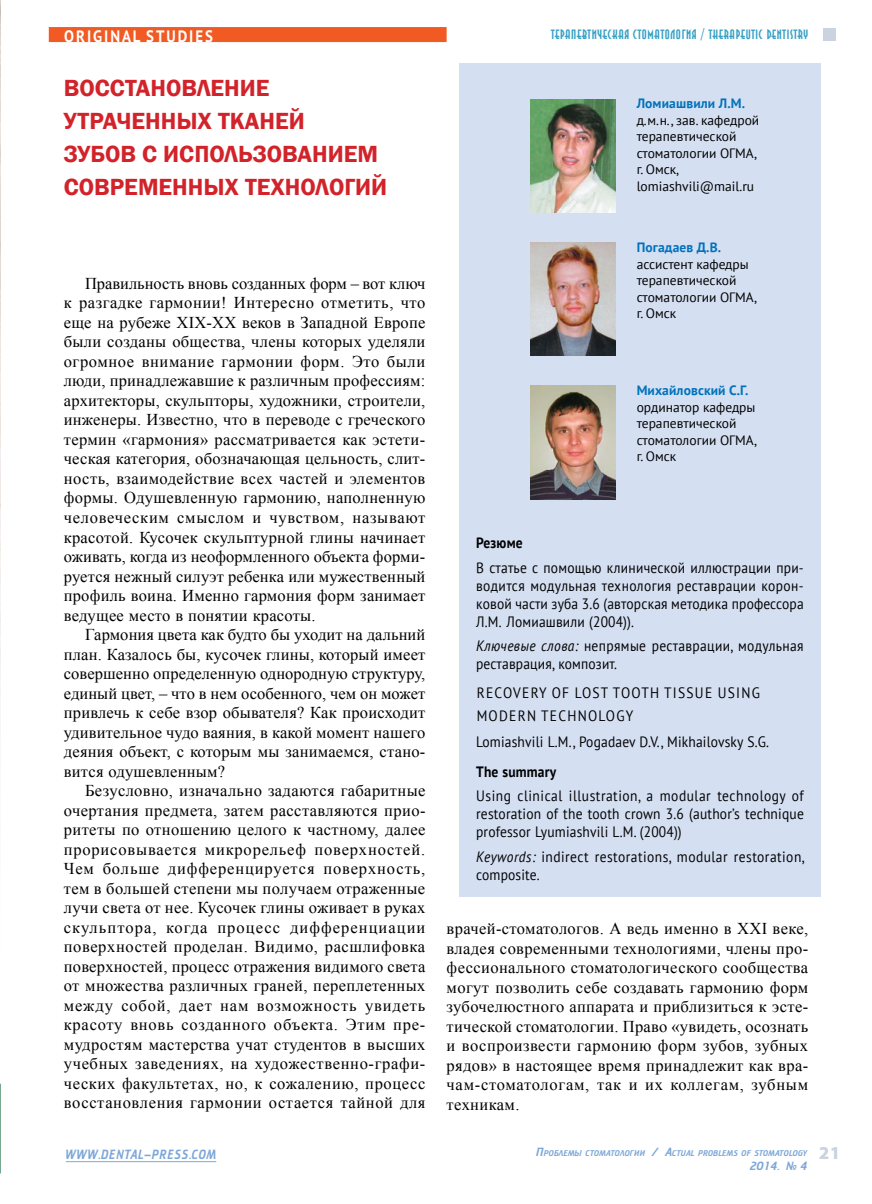
<style>
.page{position:relative;width:872px;height:1204px;background:#fff}
.page>*{position:absolute;margin:0;border:0;box-sizing:border-box;transform-origin:0 0}
.t1{font:600 24px/33px "Franklin Gothic";color:#d2232a}
.t2{font:700 18px "Myriad Pro";color:#ccd3e0}
.t3{font:16.5px/19.5px "Times New Roman";letter-spacing:.015em;color:#000;text-align:justify}
.t4{font:700 16.5px "PT Sans";letter-spacing:.13em;color:#fff;scale:.9 1}
.t5{font:15px/18px "PT Sans";letter-spacing:.015em;color:#000;text-align:justify;scale:.9 1}
.t6{font:15px/18px "PT Sans";letter-spacing:.035em;color:#000;scale:.9 1}
.t7{font:700 15px "PT Sans";letter-spacing:.015em;color:#000;scale:.9 1}
.t8{font:13.5px/16.5px "PT Sans";color:#000}
.t9{font:700 13.5px "Anna C";letter-spacing:.05em;color:#37a1c5}
.t10{font:700 13.5px "PT Sans";letter-spacing:.01em;color:#0072bc}
.t11{font:13.5px "Cricket";letter-spacing:.05em;color:#7da7d8;scale:.9 1}
.t12{font:12px "Cricket";color:#7da7d8}
.t13{font:8.4px "Cricket";letter-spacing:.005em;color:#7da7d8}
.s1{font-style:italic}
.s2{font-size:12px}
</style>
<div class="page">
<hr style="left:66px;top:1161px;width:150px;height:1px;background:#7da7d8">
<div style="left:49px;top:27px;width:397px;height:15px;background:#f15a22"></div>
<div style="left:823px;top:28px;width:13px;height:12px;background:#ccd3e0"></div>
<img style="left:0;top:0;width:1px;height:1174px">
<div style="left:459px;top:64px;width:361px;height:832px;background:#d4dff2"></div>
<img style="left:530px;top:99px;width:85px;height:114px">
<img style="left:530px;top:242px;width:85px;height:114px">
<img style="left:530px;top:386px;width:85px;height:113px">
<p class="t4" style="left:64px;top:25px;width:167px">Original studies</p>
<h1 class="t1" style="left:64px;top:72px;width:325px">Восстановление утраченных тканей<br>зубов с использованием современных технологий</h1>
<p class="t3" style="left:64px;top:273px;width:363px;text-indent:21px">Правильность вновь созданных форм – вот ключ к разгадке гармонии! Интересно отметить, что еще на рубеже XIX-XX веков в Западной Европе были созданы общества, члены которых уделяли огромное внимание гармонии форм. Это были люди, принадлежавшие к различным профессиям: архитекторы, скульпторы, художники, строители, инженеры. Известно, что в переводе с греческого термин «гармония» рассматривается как эстети&shy;ческая категория, обозначающая цельность, слит&shy;ность, взаимодействие всех частей и элементов формы. Одушевленную гармонию, наполненную человеческим смыслом и чувством, называют красотой. Кусочек скульптурной глины начинает оживать, когда из неоформленного объекта форми&shy;руется нежный силуэт ребенка или мужественный профиль воина. Именно гармония форм занимает ведущее место в понятии красоты.</p>
<p class="t3" style="left:64px;top:624px;width:363px;text-indent:21px">Гармония цвета как будто бы уходит на дальний план. Казалось бы, кусочек глины, который имеет совершенно определенную однородную структуру, единый цвет, – что в нем особенного, чем он может привлечь к себе взор обывателя? Как происходит удивительное чудо ваяния, в какой момент нашего деяния объект, с которым мы занимаемся, стано&shy;вится одушевленным?</p>
<p class="t3" style="left:64px;top:780px;width:363px;text-indent:21px">Безусловно, изначально задаются габаритные очертания предмета, затем расставляются прио&shy;ритеты по отношению целого к частному, далее прорисовывается микрорельеф поверхностей.<br>Чем больше дифференцируется поверхность, тем в большей степени мы получаем отраженные лучи света от нее. Кусочек глины оживает в руках скульптора, когда процесс дифференциации поверхностей проделан. Видимо, расшлифовка поверхностей, процесс отражения видимого света от множества различных граней, переплетенных между собой, дает нам возможность увидеть красоту вновь созданного объекта. Этим пре&shy;мудростям мастерства учат студентов в высших учебных заведениях, на художественно-графи&shy;ческих факультетах, но, к сожалению, процесс восстановления гармонии остается тайной для</p>
<p class="t11" style="left:66px;top:1147px;width:169px">WWW.DENTAL-PRESS.COM</p>
<p class="t9" style="left:551px;top:27px;width:259px">ТЕРАПЕВТИЧЕСКАЯ СТОМАТОЛОГИЯ / THERAPEUTIC DENTISTRY</p>
<p class="t10" style="left:636px;top:94px;width:109px">Ломиашвили Л.М.</p>
<p class="t8" style="left:636px;top:111px;width:124px">д.м.н., зав. кафедрой терапевтической стоматологии ОГМА, г. Омск, lomiashvili@mail.ru</p>
<p class="t10" style="left:636px;top:238px;width:85px">Погадаев Д.В.</p>
<p class="t8" style="left:636px;top:255px;width:122px">ассистент кафедры терапевтической стоматологии ОГМА, г. Омск</p>
<p class="t10" style="left:636px;top:382px;width:112px">Михайловский С.Г.</p>
<p class="t8" style="left:636px;top:398px;width:122px">ординатор кафедры терапевтической стоматологии ОГМА, г. Омск</p>
<p class="t7" style="left:476px;top:533px;width:53px">Резюме</p>
<p class="t5" style="left:476px;top:558px;width:365px">В статье с помощью клинической иллюстрации при&shy;водится модульная технология реставрации корон&shy;ковой части зуба 3.6 (авторская методика профессора Л.М. Ломиашвили (2004)).</p>
<p class="t5" style="left:476px;top:636px;width:365px"><span class="s1">Ключевые слова:</span> непрямые реставрации, модульная реставрация, композит.</p>
<p class="t5" style="left:477px;top:683px;width:21px">Recovery</p>
<p class="t5" style="left:552px;top:683px;width:36px">of lost</p>
<p class="t5" style="left:613px;top:683px;width:11px">tooth</p>
<p class="t5" style="left:664px;top:683px;width:10px">tissue</p>
<p class="t5" style="left:717px;top:683px;width:10px">using</p>
<p class="t5" style="left:477px;top:706px;width:12px">modern</p>
<p class="t5" style="left:476px;top:702px;width:327px;line-height:25.8px;text-indent:65px">technology<br>Lomiashvili L.M., Pogadaev D.V., Mikhailovsky S.G.</p>
<p class="t7" style="left:476px;top:761px;width:90px">The summary</p>
<p class="t5" style="left:476px;top:786px;width:365px">Using clinical illustration, a modular technology of restoration of the tooth crown 3.6 (author’s technique рrofessor Lyumiashvili L.M. (2004))</p>
<p class="t6" style="left:476px;top:847px;width:367px"><span class="s1">Keywords:</span> indirect restorations, modular restoration, composite.</p>
<p class="t3" style="left:446px;top:918px;width:363px">врачей-стоматологов. А ведь именно в XXI веке, владея современными технологиями, члены про&shy;фессионального стоматологического сообщества могут позволить себе создавать гармонию форм зубочелюстного аппарата и приблизиться к эсте&shy;тической стоматологии. Право «увидеть, осознать и воспроизвести гармонию форм зубов, зубных рядов» в настоящее время принадлежит как вра&shy;чам-стоматологам, так и их коллегам, зубным техникам.</p>
<p class="t13" style="left:536px;top:1148px;width:273px"><span class="s2">П</span>РОБЛЕМЫ СТОМАТОЛОГИИ <span class="s2">/ A</span>CTUAL PROBLEMS OF STOMATOLOGY</p>
<p class="t12" style="left:750px;top:1159px;width:59px">2014. № 4</p>
<p class="t2" style="left:819px;top:1141px;width:22px">21</p>
</div>
